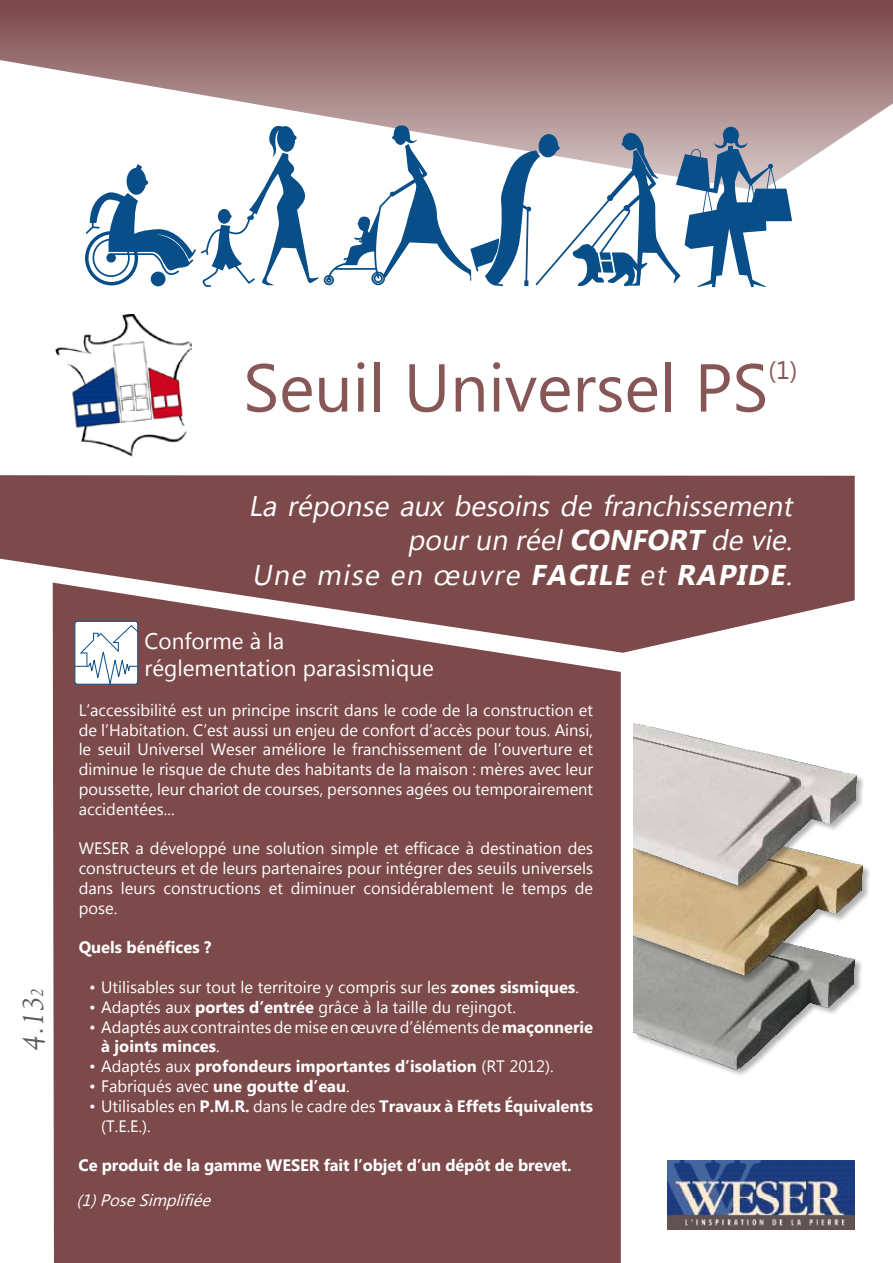
<style>
.page{position:relative;width:893px;height:1263px;background:#fff}
.page>*{position:absolute;margin:0;border:0;box-sizing:border-box;transform-origin:0 0}
.t1{font:67.5px "Lao UI";color:#865756}
.t2{font:italic 29.25px "Goudy";color:#58595b}
.t3{font:italic 28.5px/34.2px "Lao UI";color:#fff;text-align:right}
.t4{font:25.35px "Lao UI";color:#865756}
.t5{font:22.5px/27px "Lao UI";color:#fff}
.t6{font:16.5px/19.8px "Lao UI";color:#fff;text-align:justify}
.t7{font:700 16.5px "Lao UI";color:#fff}
.t8{font:italic 16.5px "Lao UI";color:#fff}
.s1{font-size:17.25px}
.s2{font-weight:700}
.s3{font-weight:400}
</style>
<div class="page">
<svg style="left:0;top:475px;width:855px;height:178px;background:#8a5d5e"></svg>
<div style="left:53px;top:583px;width:568px;height:680px;background:#7d4a4b"></div>
<img style="left:668px;top:1161px;width:187px;height:68px">
<img style="left:55px;top:314px;width:137px;height:143px">
<svg style="left:0;top:0;width:893px;height:171px"></svg>
<div style="left:74px;top:621px;width:64px;height:64px;border:1px solid #084e88;border-radius:3px"></div>
<svg style="left:75px;top:624px;width:64px;height:64px"></svg>
<img style="left:634px;top:986px;width:221px;height:89px">
<div style="left:633px;top:811px;width:238px;height:173px;background:#000;opacity:.3"></div>
<img style="left:634px;top:893px;width:229px;height:93px">
<div style="left:633px;top:723px;width:232px;height:170px;background:#000;opacity:.3"></div>
<img style="left:634px;top:723px;width:222px;height:173px">
<svg style="left:85px;top:124px;width:707px;height:163px"></svg>
<h1 class="t1" style="left:243px;top:342px;width:526px">Seuil Universel PS</h1>
<h3 class="t4" style="left:768px;top:353px;width:30px">(1)</h3>
<h2 class="t2" style="left:16px;top:1050px;width:64px;rotate:-90deg">4.13<span class="s1">2</span></h2>
<h3 class="t3" style="left:248px;top:488px;width:551px">La réponse aux besoins de franchissement pourun réel<span class="s2">CONFORT</span> de vie.<br>Une mise en œuvre <span class="s2">FACILE</span> et <span class="s2">RAPIDE</span>.</h3>
<h3 class="t5" style="left:145px;top:627px;width:291px">Conforme à la réglementation parasismique</h3>
<p class="t6" style="left:79px;top:699px;width:516px">L’accessibilité est un principe inscrit dans le code de la construction et de l’Habitation. C’est aussi un enjeu de confort d’accès pour tous. Ainsi, le seuil Universel Weser améliore le franchissement de l’ouverture et diminue le risque de chute des habitants de la maison : mères avec leur poussette, leur chariot de courses, personnes agées ou temporairement accidentées...</p>
<p class="t6" style="left:79px;top:838px;width:516px">WESER a développé une solution simple et efficace à destination des constructeurs et de leurs partenaires pour intégrer des seuils universels dans leurs constructions et diminuer considérablement le temps de pose.</p>
<p class="t7" style="left:79px;top:936px;width:134px">Quels bénéfices ?</p>
<p class="t6" style="left:89px;top:977px;width:491px">• Utilisables sur tout le territoire y compris sur les <span class="s2">zones sismiques</span>.</p>
<p class="t6" style="left:89px;top:996px;width:428px">• Adaptés aux <span class="s2">portes d’entrée</span> grâce à la taille du rejingot.</p>
<p class="t6" style="left:101px;top:1016px;width:493px;text-indent:-12px">• Adaptés aux contraintes de mise en œuvre d’éléments de <span class="s2">maçonnerie à joints minces</span>.</p>
<p class="t7" style="left:89px;top:1055px;width:466px"><span class="s3">• Adaptés aux</span> profondeurs importantes d’isolation <span class="s3">(RT 2012).</span></p>
<p class="t6" style="left:89px;top:1076px;width:262px">• Fabriqués avec <span class="s2">une goutte d’eau</span>.</p>
<p class="t6" style="left:101px;top:1095px;width:493px;text-indent:-12px">• Utilisables en <span class="s2">P.M.R.</span> dans le cadre des <span class="s2">Travaux à Effets Équivalents </span>(T.E.E.).</p>
<p class="t7" style="left:79px;top:1154px;width:494px">Ce produit de la gamme WESER fait l’objet d’un dépôt de brevet.</p>
<p class="t8" style="left:77px;top:1189px;width:141px">(1)PoseSimplifiée</p>
</div>
